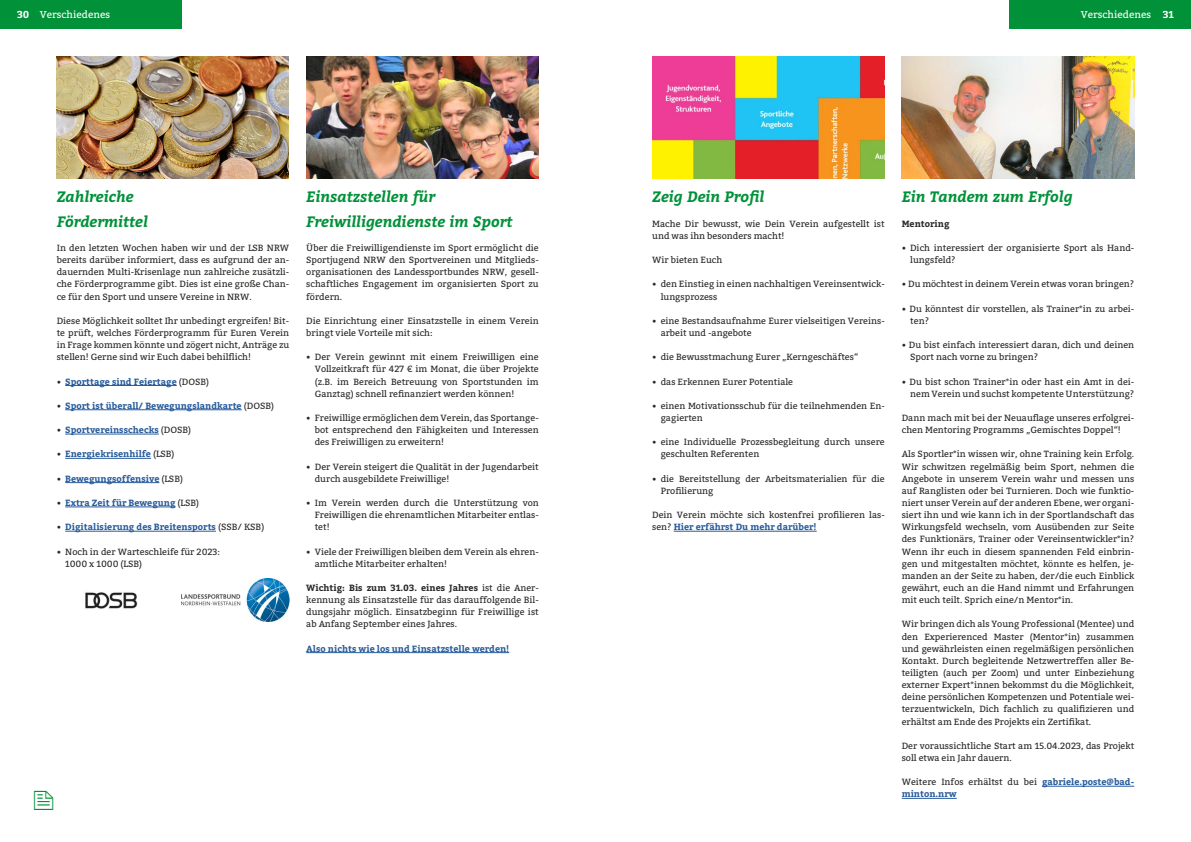
<style>
.page{position:relative;width:1191px;height:842px;background:#fff}
.page>*{position:absolute;margin:0;border:0;box-sizing:border-box;transform-origin:0 0}
.t1{font:italic 700 15px/24.3px "Bitter";color:#009139}
.t2{font:10px "Bitter";color:#fff}
.t3{font:9px/12.1px "Bitter";color:#282827}
.t4{font:700 9px/12.1px "Bitter";color:#275b9b}
.t5{font:700 9px "Bitter";color:#282827}
.s1{font-weight:700}
.s2{font-weight:400;color:#282827}
.s3{font-weight:700;color:#275b9b}
</style>
<div class="page">
<hr style="left:65px;top:385px;width:112px;height:1px;background:#275b9b">
<hr style="left:65px;top:409px;width:177px;height:1px;background:#275b9b">
<hr style="left:65px;top:434px;width:94px;height:1px;background:#275b9b">
<hr style="left:65px;top:458px;width:86px;height:1px;background:#275b9b">
<hr style="left:65px;top:482px;width:94px;height:1px;background:#275b9b">
<hr style="left:65px;top:507px;width:110px;height:1px;background:#275b9b">
<hr style="left:65px;top:531px;width:151px;height:1px;background:#275b9b">
<hr style="left:306px;top:652px;width:203px;height:1px;background:#275b9b">
<hr style="left:673px;top:531px;width:143px;height:1px;background:#275b9b">
<hr style="left:1042px;top:786px;width:92px;height:1px;background:#275b9b">
<hr style="left:901px;top:798px;width:55px;height:1px;background:#275b9b">
<img style="left:57px;top:57px;width:232px;height:121px">
<img style="left:181px;top:579px;width:108px;height:42px">
<img style="left:85px;top:592px;width:53px;height:17px">
<img style="left:306px;top:57px;width:233px;height:121px">
<img style="left:652px;top:57px;width:232px;height:121px">
<img style="left:901px;top:57px;width:233px;height:121px">
<div style="left:0;top:0;width:181px;height:28px;background:#009139"></div>
<div style="left:1009px;top:0;width:182px;height:28px;background:#009139"></div>
<p class="t2" style="left:17px;top:8px;width:95px"><span class="s1">30</span> Verschiedenes</p>
<p class="t2" style="left:1080px;top:8px;width:95px">Verschiedenes <span class="s1">31</span></p>
<h1 class="t1" style="left:57px;top:185px;width:93px">Zahlreiche<br>Fördermittel</h1>
<p class="t3" style="left:57px;top:242px;width:234px;text-align:justify">In den letzten Wochen haben wir und der LSB NRW bereits darüber informiert, dass es aufgrund der an&shy;dauernden Multi-Krisenlage nun zahlreiche zusätzli&shy;che Förderprogramme gibt. Dies ist eine große Chan&shy;ce für den Sport und unsere Vereine in NRW.</p>
<p class="t3" style="left:57px;top:315px;width:234px;text-align:justify">Diese Möglichkeit solltet Ihr unbedingt ergreifen! Bit&shy;te prüft, welches Förderprogramm für Euren Verein in Frage kommen könnte und zögert nicht, Anträge zu stellen! Gerne sind wir Euch dabei behilflich!</p>
<p class="t4" style="left:57px;top:376px;width:154px"><span class="s2">•</span> Sporttage sind Feiertage <span class="s2">(DOSB)</span></p>
<p class="t4" style="left:57px;top:400px;width:219px"><span class="s2">•</span> Sport ist überall/ Bewegungslandkarte <span class="s2">(DOSB)</span></p>
<p class="t4" style="left:57px;top:424px;width:136px"><span class="s2">•</span> Sportvereinsschecks <span class="s2">(DOSB)</span></p>
<p class="t4" style="left:57px;top:448px;width:119px"><span class="s2">•</span> Energiekrisenhilfe <span class="s2">(LSB)</span></p>
<p class="t4" style="left:57px;top:473px;width:128px"><span class="s2">•</span> Bewegungsoffensive <span class="s2">(LSB)</span></p>
<p class="t4" style="left:57px;top:497px;width:144px"><span class="s2">•</span> Extra Zeit für Bewegung <span class="s2">(LSB)</span></p>
<p class="t4" style="left:57px;top:521px;width:209px"><span class="s2">•</span> Digitalisierung des Breitensports <span class="s2">(SSB/ KSB)</span></p>
<p class="t3" style="left:65px;top:545px;width:156px;text-indent:-9px">• Noch in der Warteschleife für 2023:<br>1000 x 1000 (LSB)</p>
<h1 class="t1" style="left:306px;top:185px;width:208px">Einsatzstellen für<br>Freiwilligendienste im Sport</h1>
<p class="t3" style="left:306px;top:242px;width:234px;text-align:justify">Über die Freiwilligendienste im Sport ermöglicht die Sportjugend NRW den Sportvereinen und Mitglieds&shy;organisationen des Landessportbundes NRW, gesell&shy;schaftliches Engagement im organisierten Sport zu fördern.</p>
<p class="t3" style="left:306px;top:315px;width:234px">Die Einrichtung einer Einsatzstelle in einem Verein bringt viele Vorteile mit sich:</p>
<p class="t3" style="left:315px;top:351px;width:225px;text-align:justify;text-indent:-9px">• Der Verein gewinnt mit einem Freiwilligen eine Vollzeitkraft für 427 € im Monat, die über Projekte (z.B. im Bereich Betreuung von Sportstunden im Ganztag) schnell refinanziert werden können!</p>
<p class="t3" style="left:315px;top:412px;width:225px;text-align:justify;text-indent:-9px">• Freiwillige ermöglichen dem Verein, das Sportange&shy;bot entsprechend den Fähigkeiten und Interessen des Freiwilligen zu erweitern!</p>
<p class="t3" style="left:315px;top:460px;width:225px;text-indent:-9px">• Der Verein steigert die Qualität in der Jugendarbeit durch ausgebildete Freiwillige!</p>
<p class="t3" style="left:315px;top:497px;width:225px;text-align:justify;text-indent:-9px">• Im Verein werden durch die Unterstützung von Freiwilligen die ehrenamtlichen Mitarbeiter entlas&shy;tet!</p>
<p class="t3" style="left:315px;top:545px;width:225px;text-indent:-9px">• Viele der Freiwilligen bleiben dem Verein als ehren&shy;amtliche Mitarbeiter erhalten!</p>
<p class="t3" style="left:306px;top:582px;width:234px;text-align:justify"><span class="s1">Wichtig: Bis zum 31.03. eines Jahres</span> ist die Aner&shy;kennung als Einsatzstelle für das darauffolgende Bil&shy;dungsjahr möglich. Einsatzbeginn für Freiwillige ist ab Anfang September eines Jahres.</p>
<p class="t4" style="left:306px;top:643px;width:204px">Also nichts wie los und Einsatzstelle werden!</p>
<h1 class="t1" style="left:652px;top:185px;width:114px">Zeig Dein Profil</h1>
<p class="t3" style="left:652px;top:218px;width:234px">Mache Dir bewusst, wie Dein Verein aufgestellt ist und was ihn besonders macht!</p>
<p class="t3" style="left:652px;top:254px;width:72px">Wir bieten Euch</p>
<p class="t3" style="left:660px;top:278px;width:225px;text-indent:-9px">• den Einstieg in einen nachhaltigen Vereinsentwick&shy;lungsprozess</p>
<p class="t3" style="left:660px;top:315px;width:225px;text-indent:-9px">• eine Bestandsaufnahme Eurer vielseitigen Vereins&shy;arbeit und -angebote</p>
<p class="t3" style="left:652px;top:351px;width:208px">• die Bewusstmachung Eurer „Kerngeschäftes“</p>
<p class="t3" style="left:652px;top:375px;width:142px">• das Erkennen Eurer Potentiale</p>
<p class="t3" style="left:660px;top:400px;width:225px;text-indent:-9px">• einen Motivationsschub für die teilnehmenden En&shy;gagierten</p>
<p class="t3" style="left:660px;top:436px;width:225px;text-indent:-9px">• eine Individuelle Prozessbegleitung durch unsere geschulten Referenten</p>
<p class="t3" style="left:660px;top:473px;width:225px;text-indent:-9px">• die Bereitstellung der Arbeitsmaterialien für die<br>Profilierung</p>
<p class="t3" style="left:652px;top:509px;width:234px">Dein Verein möchte sich kostenfrei profilieren las&shy;sen? <span class="s3">Hier erfährst Du mehr darüber!</span></p>
<h1 class="t1" style="left:901px;top:185px;width:172px">Ein Tandem zum Erfolg</h1>
<p class="t5" style="left:901px;top:218px;width:49px">Mentoring</p>
<p class="t3" style="left:910px;top:242px;width:225px;text-indent:-9px">• Dich interessiert der organisierte Sport als Hand&shy;lungsfeld?</p>
<p class="t3" style="left:901px;top:278px;width:234px">• Du möchtest in deinem Verein etwas voran bringen?</p>
<p class="t3" style="left:910px;top:303px;width:225px;text-indent:-9px">• Du könntest dir vorstellen, als Trainer*in zu arbei&shy;ten?</p>
<p class="t3" style="left:910px;top:339px;width:225px;text-indent:-9px">• Du bist einfach interessiert daran, dich und deinen<br>Sport nach vorne zu bringen?</p>
<p class="t3" style="left:901px;top:375px;width:234px;text-align:right">• Du bist schon Trainer*in oder hast ein Amt in dei&shy;nem Verein und suchst kompetente Unterstützung?</p>
<p class="t3" style="left:901px;top:412px;width:234px">Dann mach mit bei der Neuauflage unseres erfolgrei&shy;chen Mentoring Programms „Gemischtes Doppel“!</p>
<p class="t3" style="left:901px;top:448px;width:234px;text-align:justify">Als Sportler*in wissen wir, ohne Training kein Erfolg.<br>Wir schwitzen regelmäßig beim Sport, nehmen die Angebote in unserem Verein wahr und messen uns auf Ranglisten oder bei Turnieren. Doch wie funktio&shy;niert unser Verein auf der anderen Ebene, wer organi&shy;siert ihn und wie kann ich in der Sportlandschaft das Wirkungsfeld wechseln, vom Ausübenden zur Seite des Funktionärs, Trainer oder Vereinsentwickler*in?<br>Wenn ihr euch in diesem spannenden Feld einbrin&shy;gen und mitgestalten möchtet, könnte es helfen, je&shy;manden an der Seite zu haben, der/die euch Einblick gewährt, euch an die Hand nimmt und Erfahrungen mit euch teilt. Sprich eine/n Mentor*in.</p>
<p class="t3" style="left:901px;top:618px;width:234px;text-align:justify">Wir bringen dich als Young Professional (Mentee) und den Experierenced Master (Mentor*in) zusammen und gewährleisten einen regelmäßigen persönlichen Kontakt. Durch begleitende Netzwertreffen aller Be&shy;teiligten (auch per Zoom) und unter Einbeziehung externer Expert*innen bekommst du die Möglichkeit, deine persönlichen Kompetenzen und Potentiale wei&shy;terzuentwickeln, Dich fachlich zu qualifizieren und erhältst am Ende des Projekts ein Zertifikat.</p>
<p class="t3" style="left:901px;top:740px;width:234px">Der voraussichtliche Start am 15.04.2023, das Projekt soll etwa ein Jahr dauern.</p>
<p class="t4" style="left:901px;top:776px;width:234px"><span class="s2">Weitere Infos erhältst du bei</span> gabriele.poste@bad&shy;minton.nrw</p>
</div>
